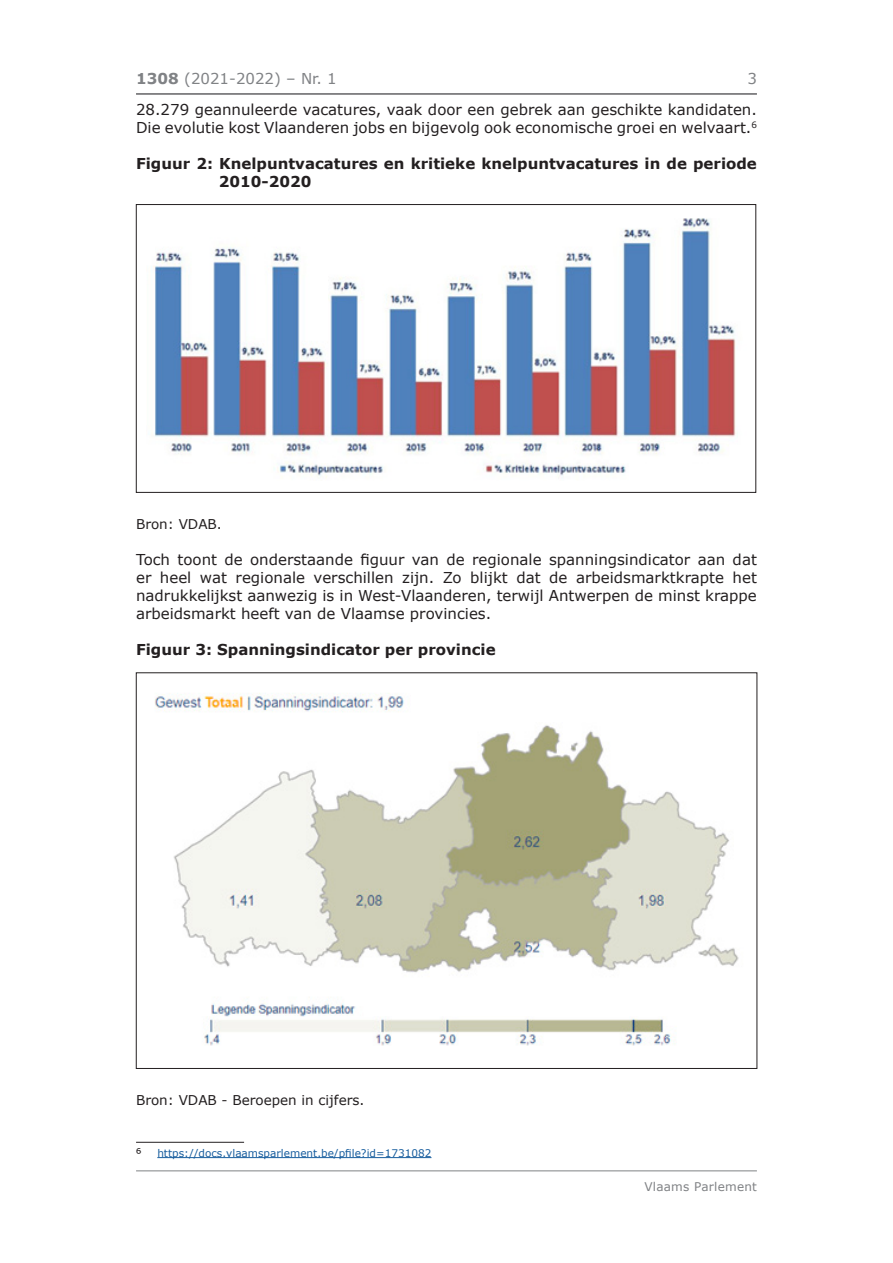
<style>
.page{position:relative;width:893px;height:1263px;background:#fff}
.page>*{position:absolute;margin:0;border:0;box-sizing:border-box;transform-origin:0 0}
.Body{font:15px/18px "Verdana";color:#231f20}
.Body-2{font:700 15px/18px "Verdana";color:#231f20}
.t1{font:15px "Verdana";color:#808285}
.Body-3{font:13.5px "Verdana";color:#231f20}
.t2{font:12px "Verdana";letter-spacing:.02em;color:#808285}
.voettekst{font:12px "Verdana";color:#231f20}
.voettekst-2{font:10.5px "Verdana";color:#175d9e}
.s1{font-weight:700}
</style>
<div class="page">
<hr style="left:136px;top:1170px;width:621px;height:1px;background:#808285">
<hr style="left:136px;top:94px;width:621px;height:1px;background:#808285">
<hr style="left:136px;top:1142px;width:108px;height:1px;background:#231f20">
<hr style="left:157px;top:1157px;width:274px;height:1px;background:#175d9e">
<img style="left:152px;top:218px;width:584px;height:261px">
<div style="left:136px;top:204px;width:620px;height:289px;border:1px solid #231f20"></div>
<img style="left:154px;top:693px;width:585px;height:353px">
<p class="t1" style="left:136px;top:68px;width:202px"><span class="s1">1308</span> (2021-2022) – Nr. 1</p>
<p class="t1" style="left:748px;top:68px;width:11px">3</p>
<p class="Body" style="left:136px;top:100px;width:622px">28.279 geannuleerde vacatures, vaak door een gebrek aan geschikte kandidaten.<br>Die evolutie kost Vlaanderen jobs en bijgevolg ook economische groei en welvaart.<sup>6</sup></p>
<p class="Body-2" style="left:219px;top:154px;width:539px;text-indent:-83px">Figuur 2: Knelpuntvacatures en kritieke knelpuntvacatures in de periode<br>2010-2020</p>
<p class="Body-3" style="left:136px;top:514px;width:87px">Bron: VDAB.</p>
<p class="Body" style="left:136px;top:550px;width:622px;text-align:justify">Toch toont de onderstaande figuur van de regionale spanningsindicator aan dat er heel wat regionale verschillen zijn. Zo blijkt dat de arbeidsmarktkrapte het nadrukkelijkst aanwezig is in West-Vlaanderen, terwijl Antwerpen de minst krappe arbeidsmarkt heeft van de Vlaamse provincies.</p>
<p class="Body-2" style="left:136px;top:640px;width:361px">Figuur 3: Spanningsindicator per provincie</p>
<p class="Body-3" style="left:136px;top:1090px;width:230px">Bron: VDAB - Beroepen in cijfers.</p>
<p class="voettekst" style="left:136px;top:1144px;width:7px">6</p>
<p class="voettekst-2" style="left:157px;top:1146px;width:276px">https://docs.vlaamsparlement.be/pfile?id=1731082</p>
<p class="t2" style="left:644px;top:1179px;width:114px">Vlaams Parlement</p>
</div>
